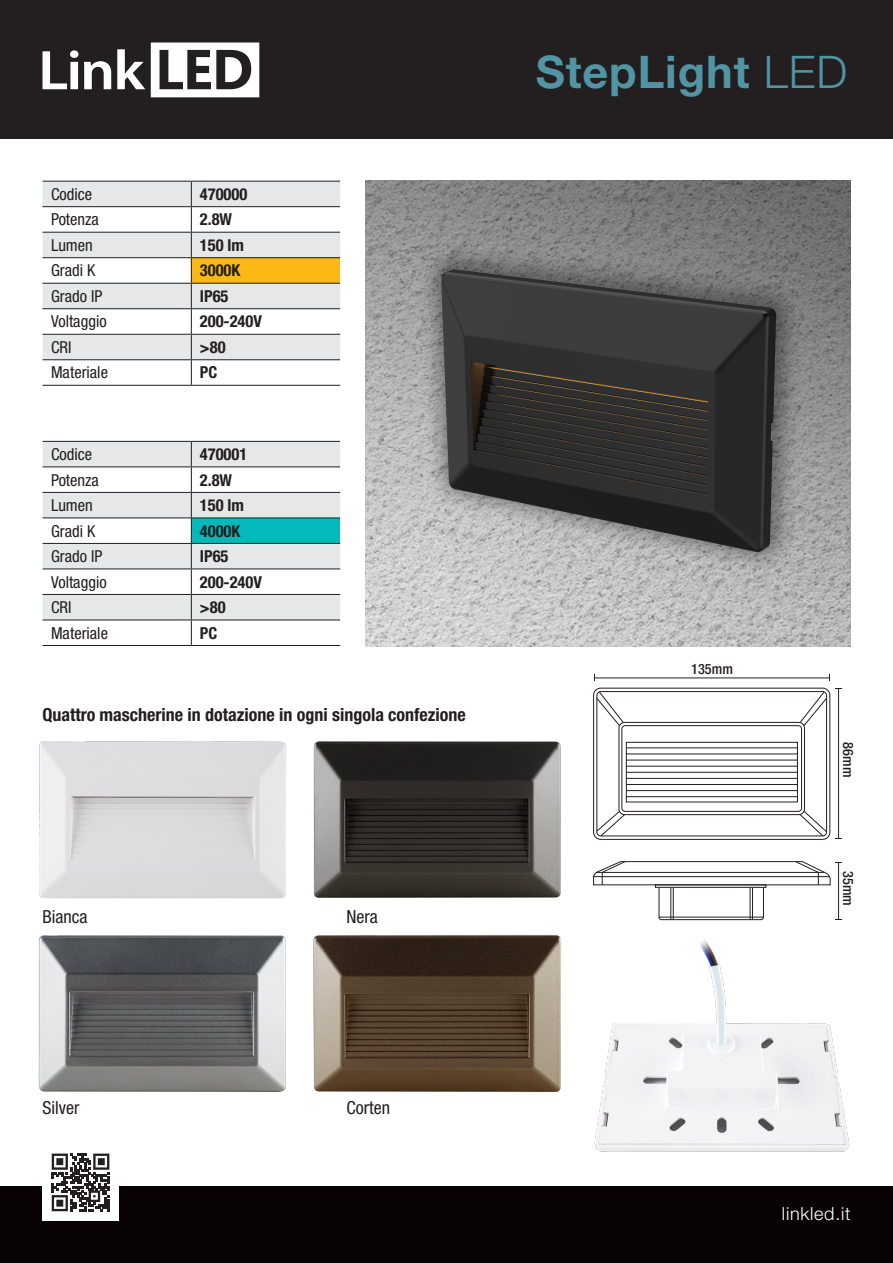
<style>
.page{position:relative;width:893px;height:1263px;background:#fff}
.page>*{position:absolute;margin:0;border:0;box-sizing:border-box;transform-origin:0 0}
.t1{font:700 45px "Helvetica Neue LT Std";letter-spacing:.02em;color:#5194a4}
.t2{font:700 condensed 18px "Helvetica Neue LT Std";color:#231f20}
.t3{font:condensed 18px "Helvetica Neue LT Std";color:#231f20}
.t4{font:300 18px "Helvetica Neue LT Std";letter-spacing:.04em;color:#fff}
.t5{font:condensed 16.5px "Helvetica Neue LT Std";color:#231f20}
.t6{font:700 condensed 16.5px "Helvetica Neue LT Std";color:#231f20}
.t7{font:500 condensed 14.25px "Helvetica Neue LT Std";color:#231f20}
.s1{font-weight:300}
</style>
<div class="page">
<img style="left:365px;top:181px;width:485px;height:466px">
<img style="left:39px;top:741px;width:522px;height:158px">
<img style="left:38px;top:935px;width:524px;height:157px">
<svg style="left:43px;top:182px;width:297px;height:177px;fill:#e6e7e9"></svg>
<div style="left:191px;top:258px;width:149px;height:25px;background:#fcb814"></div>
<hr style="left:43px;top:232px;width:148px;height:1px;background:#231f20">
<hr style="left:191px;top:232px;width:149px;height:1px;background:#231f20">
<hr style="left:43px;top:257px;width:148px;height:1px;background:#231f20">
<hr style="left:191px;top:257px;width:149px;height:1px;background:#231f20">
<hr style="left:43px;top:283px;width:148px;height:1px;background:#231f20">
<hr style="left:191px;top:283px;width:149px;height:1px;background:#231f20">
<hr style="left:43px;top:308px;width:148px;height:1px;background:#231f20">
<hr style="left:191px;top:308px;width:149px;height:1px;background:#231f20">
<hr style="left:43px;top:334px;width:148px;height:1px;background:#231f20">
<hr style="left:191px;top:334px;width:149px;height:1px;background:#231f20">
<hr style="left:43px;top:359px;width:148px;height:1px;background:#231f20">
<hr style="left:191px;top:359px;width:149px;height:1px;background:#231f20">
<svg style="left:191px;top:182px;width:1px;height:203px"></svg>
<hr style="left:43px;top:181px;width:148px;height:1px;background:#231f20">
<hr style="left:191px;top:181px;width:149px;height:1px;background:#231f20">
<hr style="left:43px;top:206px;width:148px;height:1px;background:#231f20">
<hr style="left:191px;top:206px;width:149px;height:1px;background:#231f20">
<hr style="left:43px;top:385px;width:148px;height:1px;background:#231f20">
<hr style="left:191px;top:385px;width:149px;height:1px;background:#231f20">
<svg style="left:43px;top:442px;width:297px;height:178px;fill:#e6e7e9"></svg>
<div style="left:191px;top:518px;width:149px;height:25px;background:#03b9b9"></div>
<hr style="left:43px;top:492px;width:148px;height:1px;background:#231f20">
<hr style="left:191px;top:492px;width:149px;height:1px;background:#231f20">
<hr style="left:43px;top:517px;width:148px;height:1px;background:#231f20">
<hr style="left:191px;top:517px;width:149px;height:1px;background:#231f20">
<hr style="left:43px;top:543px;width:148px;height:1px;background:#231f20">
<hr style="left:191px;top:543px;width:149px;height:1px;background:#231f20">
<hr style="left:43px;top:569px;width:148px;height:1px;background:#231f20">
<hr style="left:191px;top:569px;width:149px;height:1px;background:#231f20">
<hr style="left:43px;top:594px;width:148px;height:1px;background:#231f20">
<hr style="left:191px;top:594px;width:149px;height:1px;background:#231f20">
<hr style="left:43px;top:620px;width:148px;height:1px;background:#231f20">
<hr style="left:191px;top:620px;width:149px;height:1px;background:#231f20">
<svg style="left:191px;top:442px;width:1px;height:203px"></svg>
<hr style="left:43px;top:441px;width:148px;height:1px;background:#231f20">
<hr style="left:191px;top:441px;width:149px;height:1px;background:#231f20">
<hr style="left:43px;top:466px;width:148px;height:1px;background:#231f20">
<hr style="left:191px;top:466px;width:149px;height:1px;background:#231f20">
<hr style="left:43px;top:645px;width:148px;height:1px;background:#231f20">
<hr style="left:191px;top:645px;width:149px;height:1px;background:#231f20">
<div style="left:0;top:1186px;width:893px;height:77px;background:#080302"></div>
<div style="left:43px;top:1144px;width:76px;height:76px;background:#fff"></div>
<svg style="left:52px;top:1153px;width:57px;height:58px"></svg>
<div style="left:0;top:0;width:893px;height:138px;background:#231f20"></div>
<svg style="left:43px;top:50px;width:35px;height:39px"></svg>
<svg style="left:84px;top:61px;width:27px;height:28px"></svg>
<svg style="left:117px;top:49px;width:28px;height:40px"></svg>
<svg style="left:151px;top:43px;width:108px;height:54px"></svg>
<div style="left:593px;top:688px;width:237px;height:152px;border:1px solid #231f20;border-radius:7px"></div>
<div style="left:596px;top:691px;width:231px;height:145px;border:1px solid #231f20;border-radius:4px"></div>
<div style="left:618px;top:722px;width:187px;height:93px;border:1px solid #231f20;border-radius:6px"></div>
<div style="left:621px;top:725px;width:181px;height:87px;border:1px solid #231f20;border-radius:3px"></div>
<div style="left:626px;top:742px;width:172px;height:60px;border:1px solid #231f20"></div>
<hr style="left:626px;top:747px;width:171px;height:1px;background:#231f20">
<hr style="left:626px;top:753px;width:171px;height:1px;background:#231f20">
<hr style="left:626px;top:760px;width:171px;height:1px;background:#231f20">
<hr style="left:626px;top:766px;width:171px;height:1px;background:#231f20">
<hr style="left:626px;top:772px;width:171px;height:1px;background:#231f20">
<hr style="left:626px;top:778px;width:171px;height:1px;background:#231f20">
<hr style="left:626px;top:784px;width:171px;height:1px;background:#231f20">
<hr style="left:626px;top:790px;width:171px;height:1px;background:#231f20">
<hr style="left:626px;top:796px;width:171px;height:1px;background:#231f20">
<svg style="left:595px;top:690px;width:29px;height:37px"></svg>
<svg style="left:799px;top:690px;width:29px;height:37px"></svg>
<svg style="left:595px;top:810px;width:31px;height:27px"></svg>
<svg style="left:799px;top:810px;width:29px;height:27px"></svg>
<hr style="left:594px;top:677px;width:235px;height:1px;background:#231f20">
<hr style="left:838px;top:689px;width:1px;height:150px;background:#231f20">
<svg style="left:593px;top:861px;width:249px;height:57px"></svg>
<div style="left:655px;top:884px;width:111px;height:4px;border:1px solid #231f20"></div>
<hr style="left:659px;top:917px;width:104px;height:1px;background:#231f20">
<hr style="left:670px;top:887px;width:1px;height:33px;background:#231f20">
<hr style="left:673px;top:887px;width:1px;height:33px;background:#231f20">
<hr style="left:750px;top:887px;width:1px;height:33px;background:#231f20">
<hr style="left:752px;top:887px;width:1px;height:33px;background:#231f20">
<img style="left:594px;top:918px;width:256px;height:234px">
<p class="t5" style="left:51px;top:184px;width:43px">Codice</p>
<p class="t6" style="left:200px;top:184px;width:49px">470000</p>
<p class="t5" style="left:51px;top:210px;width:49px">Potenza</p>
<p class="t6" style="left:200px;top:209px;width:34px">2.8W</p>
<p class="t5" style="left:51px;top:235px;width:43px">Lumen</p>
<p class="t6" style="left:200px;top:235px;width:46px">150 lm</p>
<p class="t5" style="left:51px;top:261px;width:46px">Gradi K</p>
<p class="t6" style="left:200px;top:260px;width:42px">3000K</p>
<p class="t5" style="left:51px;top:286px;width:53px">Grado IP</p>
<p class="t6" style="left:200px;top:286px;width:30px">IP65</p>
<p class="t5" style="left:51px;top:312px;width:57px">Voltaggio</p>
<p class="t6" style="left:200px;top:311px;width:64px">200-240V</p>
<p class="t5" style="left:51px;top:337px;width:22px">CRI</p>
<p class="t6" style="left:200px;top:337px;width:27px">&gt;80</p>
<p class="t5" style="left:51px;top:363px;width:58px">Materiale</p>
<p class="t6" style="left:200px;top:363px;width:19px">PC</p>
<p class="t5" style="left:51px;top:445px;width:43px">Codice</p>
<p class="t6" style="left:200px;top:444px;width:49px">470001</p>
<p class="t5" style="left:51px;top:470px;width:49px">Potenza</p>
<p class="t6" style="left:200px;top:470px;width:34px">2.8W</p>
<p class="t5" style="left:51px;top:496px;width:43px">Lumen</p>
<p class="t6" style="left:200px;top:495px;width:46px">150 lm</p>
<p class="t5" style="left:51px;top:521px;width:46px">Gradi K</p>
<p class="t6" style="left:200px;top:521px;width:42px">4000K</p>
<p class="t5" style="left:51px;top:547px;width:53px">Grado IP</p>
<p class="t6" style="left:200px;top:546px;width:30px">IP65</p>
<p class="t5" style="left:51px;top:572px;width:57px">Voltaggio</p>
<p class="t6" style="left:200px;top:572px;width:64px">200-240V</p>
<p class="t5" style="left:51px;top:598px;width:22px">CRI</p>
<p class="t6" style="left:200px;top:597px;width:27px">&gt;80</p>
<p class="t5" style="left:51px;top:623px;width:58px">Materiale</p>
<p class="t6" style="left:200px;top:623px;width:19px">PC</p>
<p class="t2" style="left:42px;top:704px;width:425px">Quattro mascherine in dotazione in ogni singola confezione</p>
<p class="t3" style="left:42px;top:906px;width:47px">Bianca</p>
<p class="t3" style="left:42px;top:1097px;width:38px">Silver</p>
<p class="t3" style="left:346px;top:906px;width:33px">Nera</p>
<p class="t3" style="left:346px;top:1097px;width:45px">Corten</p>
<p class="t1" style="left:536px;top:45px;width:313px">StepLight <span class="s1">LED</span></p>
<p class="t7" style="left:691px;top:660px;width:43px">135mm</p>
<p class="t7" style="left:857px;top:742px;width:36px;rotate:90deg">86mm</p>
<p class="t7" style="left:857px;top:871px;width:36px;rotate:90deg">35mm</p>
<p class="t4" style="left:782px;top:1203px;width:70px">linkled.it</p>
</div>
